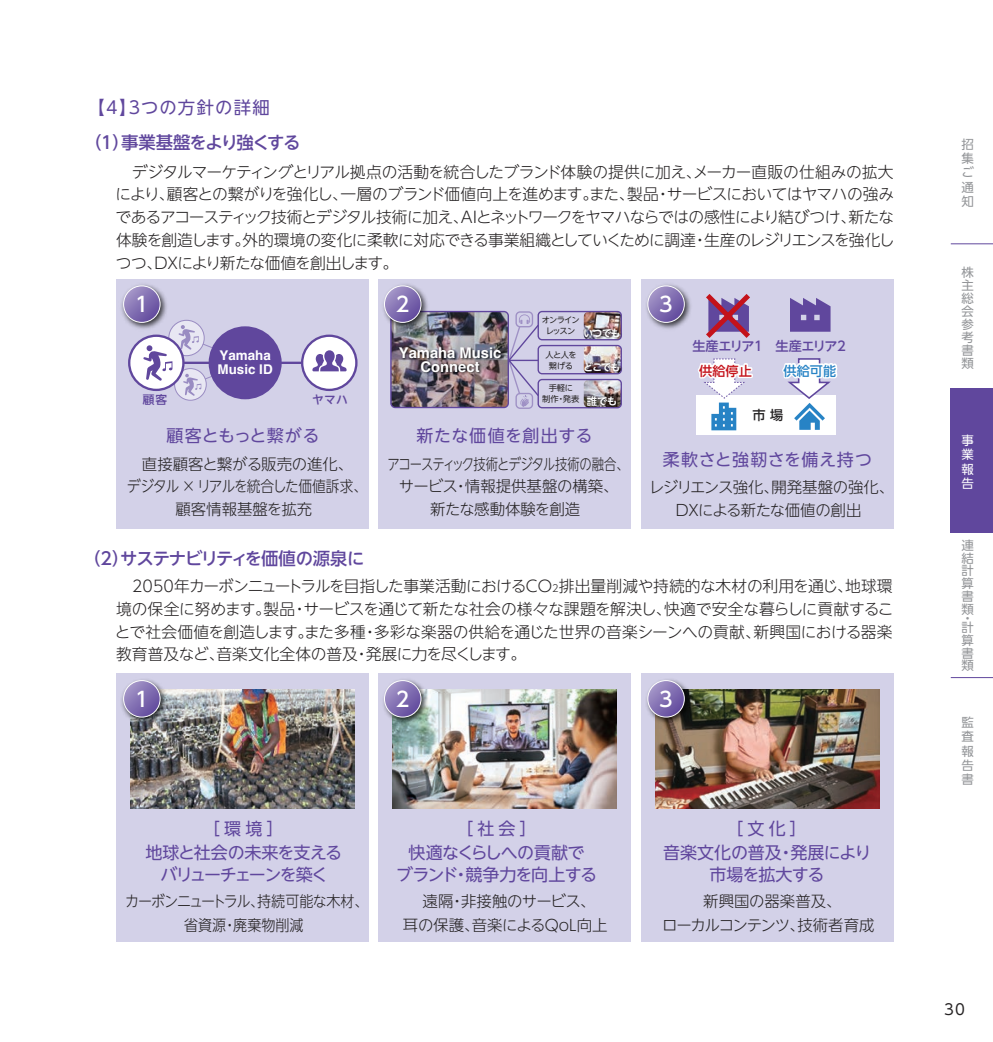
<style>
.page{position:relative;width:993px;height:1042px;background:#fff}
.page>*{position:absolute;margin:0;border:0;box-sizing:border-box;transform-origin:0 0}
.t1{font:500 20.47px "UD Shin Go NT Pro";color:#fff}
.t2{font:500 17.32px "UD Shin Go NT Pro";letter-spacing:-.065em;color:#60479d}
.t3{font:500 17.32px "UD Shin Go NT Pro";letter-spacing:-.085em;color:#60479d}
.t4{font:17.32px "UD Shin Go NT Pro";letter-spacing:.065em;color:#60479d}
.t5{font:16.97px/23.4px "UD Shin Go NT Pro";letter-spacing:-.035em;color:#60479d;text-align:center}
.t6{font:16.97px/23.4px "UD Shin Go NT Pro";letter-spacing:-.07em;color:#60479d;text-align:center}
.t7{font:16.97px/23.4px "UD Shin Go NT Pro";letter-spacing:-.015em;color:#60479d;text-align:center}
.t8{font:16.97px "UD Shin Go NT Pro";letter-spacing:.025em;color:#60479d}
.t9{font:16.97px "UD Shin Go NT Pro";letter-spacing:.045em;color:#60479d}
.t10{font:16.97px "UD Shin Go NT Pro";letter-spacing:.005em;color:#60479d}
.t11{font:300 15.75px/22.8px "UD Shin Go NT Pro";letter-spacing:-.04em;color:#262324;text-align:justify}
.t12{font:300 15.4px/24px "UD Shin Go NT Pro";letter-spacing:-.015em;color:#262324;text-align:center}
.t13{font:300 15.4px/22.8px "UD Shin Go NT Pro";letter-spacing:-.035em;color:#262324;text-align:center;scale:.8 1}
.t14{font:300 15.4px/22.8px "UD Shin Go NT Pro";letter-spacing:-.035em;color:#262324;text-align:center}
.t15{font:300 15.4px/24px "UD Shin Go NT Pro";letter-spacing:-.035em;color:#262324;text-align:center;scale:.91 1}
.t16{font:14.88px "UD Shin Go NT Pro";color:#262324}
.t17{font:700 14.7px/13.3px "Helvetica";color:#fff;text-align:center}
.t18{font:700 13.3px/14.3px "Helvetica";color:#fff}
.t19{font:500 13.12px "UD Shin Go NT Pro";letter-spacing:-.035em;color:#60479d}
.t20{font:500 13.12px "UD Shin Go NT Pro";color:#c4121a}
.t21{font:500 13.12px "UD Shin Go NT Pro";color:#2783c5}
.t22{font:500 13.12px "UD Shin Go NT Pro";color:#262324}
.t23{font:12.42px/14.2px "UD Shin Go NT Pro";color:#939598;text-align:justify}
.t24{font:12.42px/14.2px "UD Shin Go NT Pro";color:#fff;text-align:justify}
.t25{font:500 11.72px "UD Shin Go NT Pro";color:#60479d}
.t26{font:700 10.33px "UD Shin Go NT Pro De";letter-spacing:-.055em;color:#fff;scale:.92 1}
.t27{font:700 10.33px "UD Shin Go NT Pro De";letter-spacing:-.055em;color:#fff;scale:.93 1}
.t28{font:700 10.33px "UD Shin Go NT Pro De";letter-spacing:-.055em;color:#fff}
.t29{font:8.22px/11px "UD Shin Go NT Pro";letter-spacing:-.075em;color:#262324;text-align:center}
.t30{font:8.22px/11px "UD Shin Go NT Pro";letter-spacing:-.11em;color:#262324;text-align:center}
.s1{font-size:9.97px}
</style>
<div class="page">
<div style="left:116px;top:673px;width:252px;height:269px;background:#d3d1e8"></div>
<div style="left:378px;top:673px;width:253px;height:269px;background:#d3d1e8"></div>
<div style="left:640px;top:673px;width:253px;height:269px;background:#d3d1e8"></div>
<div style="left:116px;top:279px;width:252px;height:249px;background:#d3d1e8"></div>
<div style="left:378px;top:279px;width:253px;height:249px;background:#d3d1e8"></div>
<div style="left:640px;top:279px;width:253px;height:249px;background:#d3d1e8"></div>
<img style="left:583px;top:311px;width:38px;height:15px">
<img style="left:584px;top:345px;width:37px;height:14px">
<img style="left:583px;top:379px;width:38px;height:28px">
<img style="left:130px;top:689px;width:224px;height:119px">
<img style="left:393px;top:689px;width:223px;height:119px">
<img style="left:655px;top:689px;width:223px;height:119px">
<img style="left:392px;top:313px;width:115px;height:93px">
<div style="left:390px;top:311px;width:119px;height:97px;border:1px solid #60479d;border-radius:4px"></div>
<div style="left:537px;top:311px;width:84px;height:29px;border:1px solid #60479d;border-radius:4px"></div>
<div style="left:537px;top:345px;width:84px;height:29px;border:1px solid #60479d;border-radius:4px"></div>
<div style="left:537px;top:379px;width:84px;height:29px;border:1px solid #60479d;border-radius:4px"></div>
<img style="left:396px;top:343px;width:110px;height:54px">
<img style="left:581px;top:326px;width:41px;height:15px">
<img style="left:581px;top:359px;width:41px;height:16px">
<img style="left:584px;top:394px;width:36px;height:15px">
<div style="left:515px;top:393px;width:18px;height:16px;border:1px solid #9f91c5;border-radius:4px"></div>
<div style="left:515px;top:311px;width:18px;height:16px;border:1px solid #9f91c5;border-radius:4px"></div>
<svg style="left:506px;top:314px;width:34px;height:93px"></svg>
<svg style="left:169px;top:320px;width:35px;height:36px"></svg>
<div style="left:168px;top:320px;width:37px;height:36px;border:1px solid #60479d;border-radius:50%"></div>
<svg style="left:178px;top:325px;width:33px;height:31px"></svg>
<svg style="left:174px;top:369px;width:32px;height:31px"></svg>
<div style="left:174px;top:368px;width:33px;height:33px;border:1px solid #60479d;border-radius:50%"></div>
<svg style="left:183px;top:368px;width:46px;height:28px"></svg>
<div style="left:302px;top:336px;width:54px;height:54px;background:#fff;border-radius:50%"></div>
<div style="left:301px;top:334px;width:56px;height:57px;border:2px solid #60479d;border-radius:50%"></div>
<svg style="left:312px;top:350px;width:34px;height:21px"></svg>
<svg style="left:129px;top:336px;width:54px;height:54px"></svg>
<div style="left:128px;top:334px;width:56px;height:57px;border:2px solid #60479d;border-radius:50%"></div>
<hr style="left:183px;top:362px;width:119px;height:2px;background:#60479d">
<svg style="left:143px;top:345px;width:29px;height:36px"></svg>
<div style="left:208px;top:326px;width:73px;height:73px;background:#60479d;border-radius:50%"></div>
<div style="left:696px;top:395px;width:139px;height:40px;background:#fff"></div>
<svg style="left:790px;top:298px;width:40px;height:34px"></svg>
<svg style="left:706px;top:294px;width:44px;height:44px"></svg>
<svg style="left:698px;top:358px;width:55px;height:72px"></svg>
<svg style="left:782px;top:358px;width:56px;height:72px"></svg>
<img style="left:121px;top:679px;width:49px;height:48px">
<svg style="left:123px;top:680px;width:37px;height:37px"></svg>
<div style="left:123px;top:680px;width:37px;height:37px;border:1px solid #fff;border-radius:50%"></div>
<img style="left:383px;top:679px;width:48px;height:48px">
<svg style="left:384px;top:680px;width:37px;height:37px"></svg>
<div style="left:384px;top:680px;width:37px;height:37px;border:1px solid #fff;border-radius:50%"></div>
<img style="left:646px;top:679px;width:48px;height:48px">
<svg style="left:647px;top:680px;width:37px;height:37px"></svg>
<div style="left:647px;top:680px;width:37px;height:37px;border:1px solid #fff;border-radius:50%"></div>
<img style="left:121px;top:284px;width:49px;height:49px">
<svg style="left:123px;top:286px;width:37px;height:36px"></svg>
<div style="left:123px;top:285px;width:37px;height:38px;border:1px solid #fff;border-radius:50%"></div>
<img style="left:383px;top:284px;width:48px;height:49px">
<svg style="left:384px;top:286px;width:37px;height:36px"></svg>
<div style="left:384px;top:285px;width:37px;height:38px;border:1px solid #fff;border-radius:50%"></div>
<img style="left:646px;top:284px;width:45px;height:45px">
<svg style="left:647px;top:286px;width:37px;height:36px"></svg>
<div style="left:647px;top:285px;width:37px;height:38px;border:1px solid #fff;border-radius:50%"></div>
<div style="left:950px;top:388px;width:42px;height:145px;background:#60479d"></div>
<hr style="left:950px;top:243px;width:42px;height:1px;background:#60479d">
<hr style="left:950px;top:677px;width:42px;height:1px;background:#60479d">
<p class="t4" style="left:87px;top:93px;width:184px">【4】３つの方針の詳細</p>
<p class="t3" style="left:84px;top:129px;width:218px">（１）事業基盤をより強くする</p>
<p class="t11" style="left:115px;top:160px;width:780px">　デジタルマーケティングとリアル拠点の活動を統合したブランド体験の提供に加え、メーカー直販の仕組みの拡大により、顧客との繋がりを強化し、一層のブランド価値向上を進めます。また、製品・サービスにおいてはヤマハの強みであるアコースティック技術とデジタル技術に加え、AIとネットワークをヤマハならではの感性により結びつけ、新たな体験を創造します。外的環境の変化に柔軟に対応できる事業組織としていくために調達・生産のレジリエンスを強化しつつ、DXにより新たな価値を創出します。</p>
<p class="t1" style="left:135px;top:287px;width:15px">1</p>
<p class="t1" style="left:396px;top:287px;width:15px">2</p>
<p class="t1" style="left:659px;top:287px;width:15px">3</p>
<p class="t30" style="left:541px;top:315px;width:39px">オンラインレッスン</p>
<p class="t29" style="left:545px;top:349px;width:33px">人と人を繋げる</p>
<p class="t29" style="left:542px;top:382px;width:39px">手軽に<br>制作・発表</p>
<p class="t26" style="left:583px;top:324px;width:42px">いつでも</p>
<p class="t27" style="left:583px;top:358px;width:41px">どこでも</p>
<p class="t17" style="left:399px;top:348px;width:104px">Yamaha Music<br>Connect</p>
<p class="t18" style="left:217px;top:349px;width:57px">Yamaha<br>Music ID</p>
<p class="t25" style="left:143px;top:390px;width:26px">顧客</p>
<p class="t25" style="left:312px;top:390px;width:37px">ヤマハ</p>
<p class="t28" style="left:586px;top:393px;width:32px">誰でも</p>
<p class="t19" style="left:692px;top:335px;width:155px">生産エリア1 生産エリア2</p>
<p class="t20" style="left:699px;top:360px;width:54px">供給停止</p>
<p class="t21" style="left:783px;top:360px;width:54px">供給可能</p>
<p class="t22" style="left:752px;top:405px;width:32px">市 場</p>
<p class="t10" style="left:166px;top:422px;width:155px">顧客ともっと繋がる</p>
<p class="t12" style="left:127px;top:452px;width:242px;line-height:22.8px">直接顧客と繋がる販売の進化、<br>デジタル × リアルを統合した価値訴求、顧客情報基盤を拡充</p>
<p class="t2" style="left:83px;top:545px;width:282px">（2）サステナビリティを価値の源泉に</p>
<p class="t9" style="left:416px;top:422px;width:177px">新たな価値を創出する</p>
<p class="t13" style="left:387px;top:452px;width:303px">アコースティック技術とデジタル技術の融合、サービス・情報提供基盤の構築、<br>新たな感動体験を創造</p>
<p class="t8" style="left:662px;top:446px;width:210px">柔軟さと強靭さを備え持つ</p>
<p class="t14" style="left:648px;top:476px;width:247px">レジリエンス強化、開発基盤の強化、<br>DXによる新たな価値の創出</p>
<p class="t11" style="left:115px;top:574px;width:780px">　2050年カーボンニュートラルを目指した事業活動におけるCO<span class="s1">2</span>排出量削減や持続的な木材の利用を通じ、地球環境の保全に努めます。製品・サービスを通じて新たな社会の様々な課題を解決し、快適で安全な暮らしに貢献することで社会価値を創造します。また多種・多彩な楽器の供給を通じた世界の音楽シーンへの貢献、新興国における器楽教育普及など、音楽文化全体の普及・発展に力を尽くします。</p>
<p class="t1" style="left:135px;top:682px;width:15px">1</p>
<p class="t1" style="left:396px;top:682px;width:15px">2</p>
<p class="t1" style="left:659px;top:682px;width:15px">3</p>
<p class="t6" style="left:145px;top:816px;width:198px">［環境］<br>地球と社会の未来を支えるバリューチェーンを築く</p>
<p class="t5" style="left:396px;top:816px;width:203px">［社会］<br>快適なくらしへの貢献で<br>ブランド・競争力を向上する</p>
<p class="t7" style="left:663px;top:816px;width:209px">［文化］<br>音楽文化の普及・発展により市場を拡大する</p>
<p class="t15" style="left:125px;top:888px;width:269px">カーボンニュートラル、持続可能な木材、省資源・廃棄物削減</p>
<p class="t12" style="left:403px;top:888px;width:206px">遠隔・非接触のサービス、<br>耳の保護、音楽によるQoL向上</p>
<p class="t12" style="left:662px;top:888px;width:214px">新興国の器楽普及、<br>ローカルコンテンツ、技術者育成</p>
<p class="t23" style="left:961px;top:137px;width:14px">招集ご通知</p>
<p class="t23" style="left:961px;top:265px;width:14px;line-height:13px">株主総会参考書類</p>
<p class="t24" style="left:961px;top:433px;width:14px">事業報告</p>
<p class="t23" style="left:961px;top:538px;width:14px;line-height:12.8px">連結計算書類</p>
<p class="t23" style="left:961px;top:613px;width:13px;line-height:9.1px">・計</p>
<p class="t23" style="left:961px;top:633px;width:14px;line-height:12.8px">算書類</p>
<p class="t23" style="left:961px;top:715px;width:14px">監査報告書</p>
<p class="t16" style="left:943px;top:997px;width:23px">30</p>
</div>
